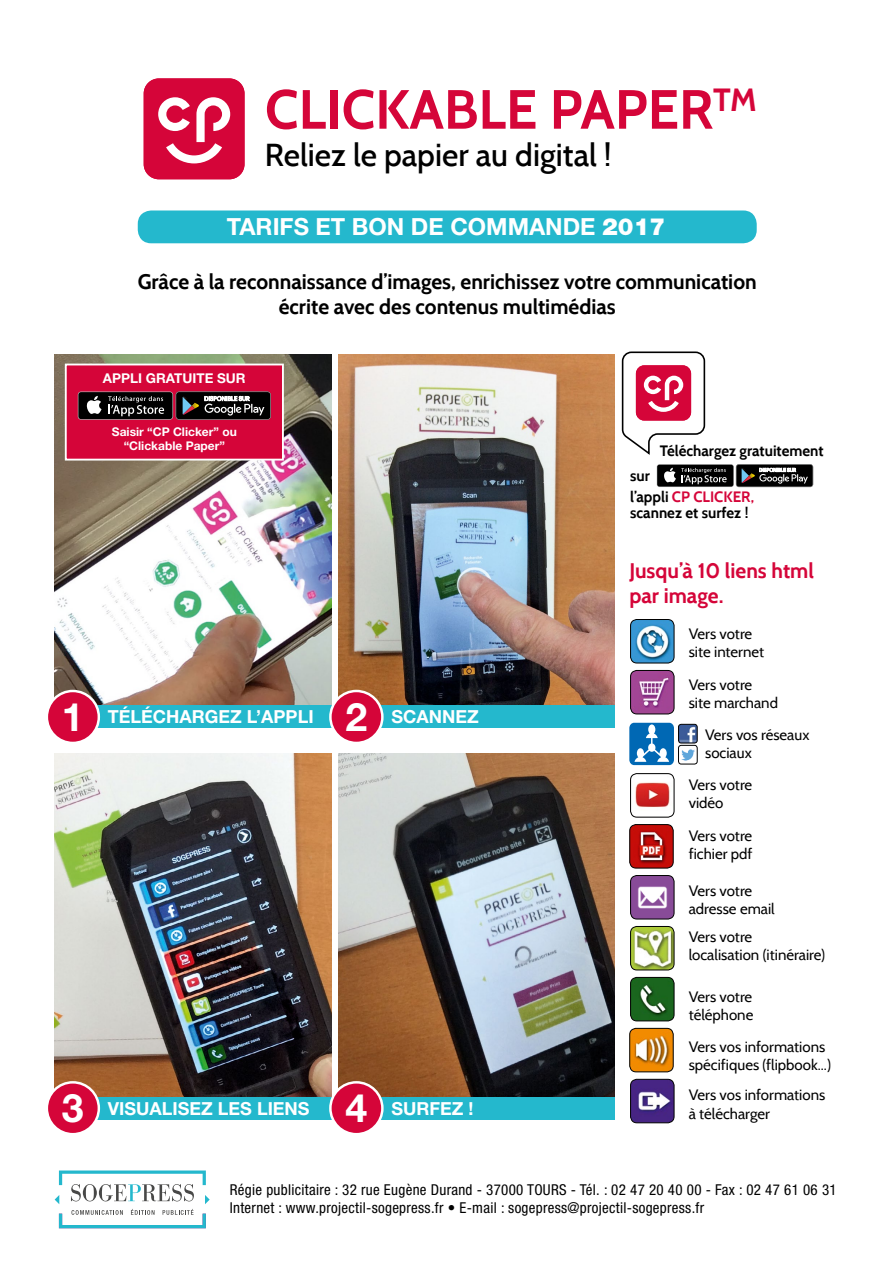
<style>
.page{position:relative;width:893px;height:1263px;background:#fff}
.page>*{position:absolute;margin:0;border:0;box-sizing:border-box;transform-origin:0 0}
.t1{font:700 55.05px "Cabin";color:#d50539}
.t2{font:700 39.3px "Helvetica Neue LT Std";color:#fff}
.t3{font:500 31.65px "Cabin";color:#000}
.t4{font:700 23.7px "Helvetica Neue LT Std";color:#fff}
.t5{font:700 21px/25.2px "Cabin";color:#000;text-align:center}
.t6{font:700 21px/25.2px "Cabin";color:#d50539}
.t7{font:700 18px "Helvetica Neue LT Std";color:#fff}
.t8{font:15px/18px "Cabin";color:#000}
.t9{font:condensed 15px/18px "Helvetica Neue LT Std";letter-spacing:.02em;color:#000}
.t10{font:700 15px/20.7px "Cabin";color:#000}
.t11{font:700 13.5px "Helvetica Neue LT Std";color:#fff}
.t12{font:700 12px/14.4px "Helvetica Neue LT Std";color:#fff;text-align:center}
.s1{font-weight:900}
.s2{color:#d50539}
</style>
<div class="page">
<div style="left:138px;top:210px;width:619px;height:33px;background:#24b8cd;border-radius:14px"></div>
<svg style="left:55px;top:1170px;width:155px;height:58px"></svg>
<div style="left:144px;top:78px;width:101px;height:101px;background:#d50539;border-radius:15px"></div>
<svg style="left:158px;top:97px;width:72px;height:66px"></svg>
<img style="left:55px;top:355px;width:276px;height:351px">
<img style="left:55px;top:753px;width:276px;height:344px">
<img style="left:338px;top:355px;width:277px;height:351px">
<img style="left:338px;top:753px;width:277px;height:344px">
<div style="left:629px;top:723px;width:45px;height:42px;background:#0068b4;border-radius:5px"></div>
<svg style="left:634px;top:724px;width:35px;height:38px"></svg>
<div style="left:91px;top:706px;width:240px;height:22px;background:#24b8cd"></div>
<div style="left:375px;top:706px;width:240px;height:22px;background:#24b8cd"></div>
<div style="left:91px;top:1097px;width:240px;height:22px;background:#24b8cd"></div>
<div style="left:375px;top:1097px;width:240px;height:22px;background:#24b8cd"></div>
<div style="left:47px;top:691px;width:52px;height:52px;background:#d50539;border-radius:50%"></div>
<div style="left:46px;top:690px;width:54px;height:54px;border:2px solid #fff;border-radius:50%"></div>
<div style="left:330px;top:691px;width:52px;height:52px;background:#d50539;border-radius:50%"></div>
<div style="left:329px;top:690px;width:55px;height:54px;border:2px solid #fff;border-radius:50%"></div>
<div style="left:47px;top:1082px;width:52px;height:52px;background:#d50539;border-radius:50%"></div>
<div style="left:46px;top:1081px;width:54px;height:54px;border:2px solid #fff;border-radius:50%"></div>
<div style="left:330px;top:1082px;width:52px;height:52px;background:#d50539;border-radius:50%"></div>
<div style="left:329px;top:1081px;width:55px;height:54px;border:2px solid #fff;border-radius:50%"></div>
<div style="left:657px;top:464px;width:77px;height:23px;background:#363636;border-radius:3px"></div>
<div style="left:657px;top:465px;width:76px;height:22px;background:#000;border-radius:2px"></div>
<svg style="left:664px;top:468px;width:63px;height:16px"></svg>
<svg style="left:736px;top:464px;width:77px;height:23px;background:#3a3a3a"></svg>
<div style="left:66px;top:364px;width:217px;height:96px;background:#d50539"></div>
<svg style="left:78px;top:391px;width:95px;height:29px"></svg>
<div style="left:78px;top:392px;width:94px;height:27px;background:#000;border-radius:3px"></div>
<svg style="left:86px;top:396px;width:15px;height:18px"></svg>
<svg style="left:108px;top:396px;width:56px;height:20px"></svg>
<svg style="left:176px;top:391px;width:95px;height:29px;background:#383536"></svg>
<div style="left:65px;top:364px;width:219px;height:96px;border:2px solid #fff"></div>
<svg style="left:621px;top:351px;width:85px;height:104px"></svg>
<img style="left:631px;top:875px;width:43px;height:44px">
<div style="left:630px;top:875px;width:44px;height:44px;border:1px solid #000;border-radius:6px"></div>
<img style="left:631px;top:1079px;width:43px;height:44px">
<div style="left:630px;top:1079px;width:44px;height:44px;border:1px solid #000;border-radius:6px"></div>
<img style="left:678px;top:724px;width:19px;height:19px">
<div style="left:678px;top:724px;width:19px;height:19px;border:1px solid #000;border-radius:3px"></div>
<img style="left:631px;top:926px;width:43px;height:44px">
<div style="left:630px;top:926px;width:44px;height:44px;border:1px solid #000;border-radius:6px"></div>
<img style="left:631px;top:1028px;width:41px;height:44px">
<div style="left:629px;top:1028px;width:45px;height:44px;border:1px solid #000;border-radius:6px"></div>
<img style="left:630px;top:824px;width:43px;height:44px">
<div style="left:629px;top:824px;width:45px;height:44px;border:1px solid #000;border-radius:6px"></div>
<img style="left:631px;top:977px;width:43px;height:44px">
<div style="left:630px;top:977px;width:44px;height:44px;border:1px solid #000;border-radius:6px"></div>
<img style="left:631px;top:670px;width:43px;height:44px">
<div style="left:630px;top:670px;width:44px;height:44px;border:1px solid #000;border-radius:6px"></div>
<img style="left:678px;top:745px;width:19px;height:19px">
<div style="left:678px;top:745px;width:19px;height:19px;border:1px solid #000;border-radius:3px"></div>
<img style="left:631px;top:619px;width:43px;height:44px">
<div style="left:630px;top:619px;width:44px;height:44px;border:1px solid #000;border-radius:6px"></div>
<img style="left:631px;top:774px;width:43px;height:43px">
<div style="left:630px;top:773px;width:44px;height:44px;border:1px solid #000;border-radius:6px"></div>
<h1 class="t1" style="left:265px;top:76px;width:493px">CLICKABLE PAPER<sup>TM</sup></h1>
<h3 class="t3" style="left:265px;top:136px;width:348px">Reliez le papier au digital !</h3>
<h3 class="t4" style="left:227px;top:212px;width:440px">TARIFS ET BON DE COMMANDE <span class="s1">2017</span></h3>
<h3 class="t5" style="left:138px;top:269px;width:620px">Grâce à la reconnaissance d’images, enrichissez votre communication écrite avec des contenus multimédias</h3>
<p class="t11" style="left:103px;top:370px;width:144px">APPLI GRATUITE SUR</p>
<p class="t12" style="left:112px;top:424px;width:126px">Saisir “CP Clicker” ou “Clickable Paper”</p>
<h2 class="t2" style="left:62px;top:692px;width:23px">1</h2>
<h2 class="t2" style="left:345px;top:692px;width:23px">2</h2>
<p class="t7" style="left:108px;top:706px;width:207px">TÉLÉCHARGEZ L’APPLI</p>
<p class="t7" style="left:391px;top:706px;width:89px">SCANNEZ</p>
<h2 class="t2" style="left:62px;top:1083px;width:23px">3</h2>
<h2 class="t2" style="left:345px;top:1083px;width:23px">4</h2>
<p class="t7" style="left:108px;top:1097px;width:203px">VISUALISEZ LES LIENS</p>
<p class="t7" style="left:391px;top:1097px;width:84px">SURFEZ !</p>
<p class="t10" style="left:660px;top:440px;width:165px">Téléchargez gratuitement</p>
<p class="t10" style="left:630px;top:465px;width:125px">sur<br>l’appli <span class="s2">CP CLICKER,</span></p>
<p class="t10" style="left:630px;top:503px;width:120px">scannez et surfez !</p>
<h3 class="t6" style="left:629px;top:558px;width:186px">Jusqu’à 10 liens html par image.</h3>
<p class="t8" style="left:689px;top:625px;width:77px">Vers votre site internet</p>
<p class="t8" style="left:689px;top:676px;width:91px">Vers votre site marchand</p>
<p class="t8" style="left:705px;top:726px;width:106px">Vers vos réseaux sociaux</p>
<p class="t8" style="left:689px;top:776px;width:65px">Vers votre vidéo</p>
<p class="t8" style="left:689px;top:827px;width:65px">Vers votre fichier pdf</p>
<p class="t8" style="left:689px;top:882px;width:88px">Vers votre adresse email</p>
<p class="t8" style="left:689px;top:928px;width:138px">Vers votre localisation (itinéraire)</p>
<p class="t8" style="left:689px;top:988px;width:66px">Vers votre téléphone</p>
<p class="t8" style="left:689px;top:1038px;width:144px">Vers vos informations spécifiques (flipbook...)</p>
<p class="t8" style="left:689px;top:1086px;width:138px">Vers vos informations à télécharger</p>
<p class="t9" style="left:230px;top:1180px;width:608px">Régie publicitaire : 32 rue Eugène Durand - 37000 TOURS - Tél. : 02 47 20 40 00 - Fax : 02 47 61 06 31<br>Internet : www.projectil-sogepress.fr • E-mail : sogepress@projectil-sogepress.fr</p>
</div>
